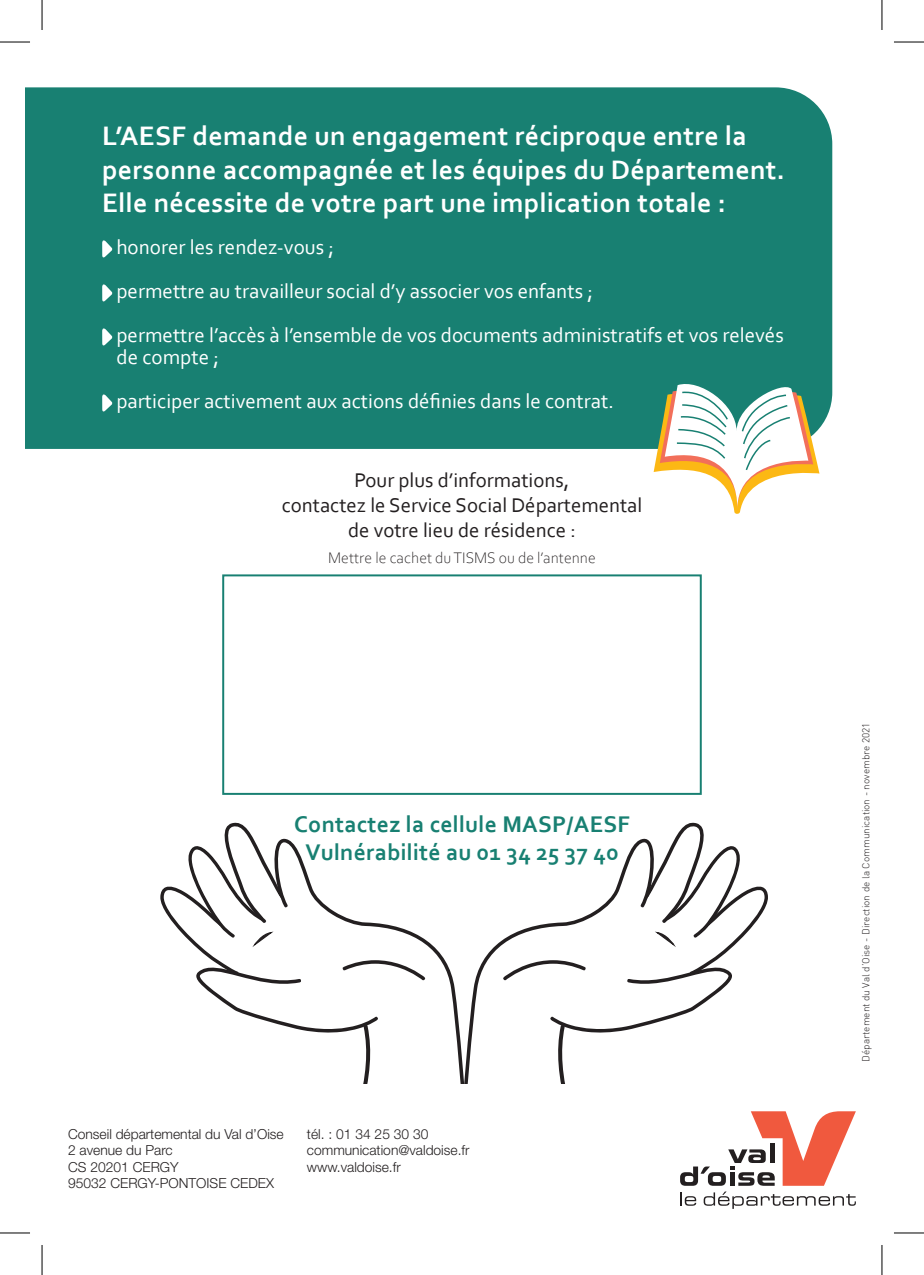
<style>
.page{position:relative;width:924px;height:1275px;background:#fff}
.page>*{position:absolute;margin:0;border:0;box-sizing:border-box;transform-origin:0 0}
.t1{font:700 28px/33.6px "Corbel";letter-spacing:.01em;color:#fff}
.t2{font:700 23.8px/28.6px "Corbel";letter-spacing:.01em;color:#188072;text-align:center}
.t3{font:21px/44px "Corbel";color:#fff}
.t4{font:20.8px/25px "Corbel";color:#231f20;text-align:center}
.t5{font:300 16px "Corbel";color:#231f20}
.t6{font:300 13.8px/16.6px "Helvetica Neue LT Std";color:#231f20}
.t7{font:300 10px "DIN";color:#231f20}
</style>
<div class="page">
<svg style="left:467px;top:941px;width:34px;height:143px"></svg>
<svg style="left:427px;top:941px;width:40px;height:143px"></svg>
<svg style="left:160px;top:822px;width:267px;height:262px"></svg>
<div style="left:25px;top:87px;width:806px;height:362px;background:#188072"></div>
<svg style="left:102px;top:239px;width:10px;height:19px"></svg>
<svg style="left:102px;top:283px;width:10px;height:19px"></svg>
<svg style="left:102px;top:327px;width:10px;height:19px"></svg>
<svg style="left:102px;top:393px;width:10px;height:19px"></svg>
<div style="left:222px;top:574px;width:479px;height:221px;border:2px solid #188072"></div>
<svg style="left:680px;top:1192px;width:16px;height:13px"></svg>
<svg style="left:703px;top:1191px;width:152px;height:17px"></svg>
<svg style="left:501px;top:822px;width:354px;height:363px"></svg>
<svg style="left:653px;top:378px;width:166px;height:136px"></svg>
<hr style="left:0;top:42px;width:30px;height:1px;background:#000">
<hr style="left:893px;top:42px;width:30px;height:1px;background:#000">
<hr style="left:0;top:1232px;width:30px;height:1px;background:#000">
<hr style="left:893px;top:1232px;width:30px;height:1px;background:#000">
<hr style="left:42px;top:0;width:1px;height:30px;background:#000">
<hr style="left:42px;top:1245px;width:1px;height:30px;background:#000">
<hr style="left:881px;top:0;width:1px;height:30px;background:#000">
<hr style="left:881px;top:1245px;width:1px;height:30px;background:#000">
<h1 class="t1" style="left:102px;top:118px;width:684px">L’AESF demande un engagement réciproque entre la personne accompagnée et les équipes du Département.<br>Elle nécessite de votre part une implication totale :</h1>
<p class="t3" style="left:116px;top:225px;width:668px">honorer les rendez-vous ;<br>permettre au travailleur social d’y associer vos enfants ;<br>permettre l’accès à l’ensemble de vos documents administratifs et vos relevés</p>
<p class="t3" style="left:116px;top:335px;width:499px">de compte ;<br>participer activement aux actions définies dans le contrat.</p>
<p class="t4" style="left:281px;top:467px;width:362px">Pour plus d’informations,<br>contactez le Service Social Départemental de votre lieu de résidence :</p>
<p class="t5" style="left:328px;top:547px;width:269px">Mettre le cachet du TISMS ou de l’antenne</p>
<p class="t2" style="left:294px;top:809px;width:337px">Contactez la cellule MASP/AESF<br>Vulnérabilité au 01 34 25 37 40</p>
<p class="t6" style="left:68px;top:1125px;width:217px">Conseil départemental du Val d’Oise<br>2 avenue du Parc<br>CS 20201 CERGY<br>95032 CERGY-PONTOISE CEDEX</p>
<p class="t6" style="left:307px;top:1125px;width:164px">tél. : 01 34 25 30 30 communication@valdoise.fr www.valdoise.fr</p>
<p class="t7" style="left:859px;top:1061px;width:341px;rotate:-90deg">Département du Val d’Oise - Direction de la Communication - novembre 2021</p>
</div>
